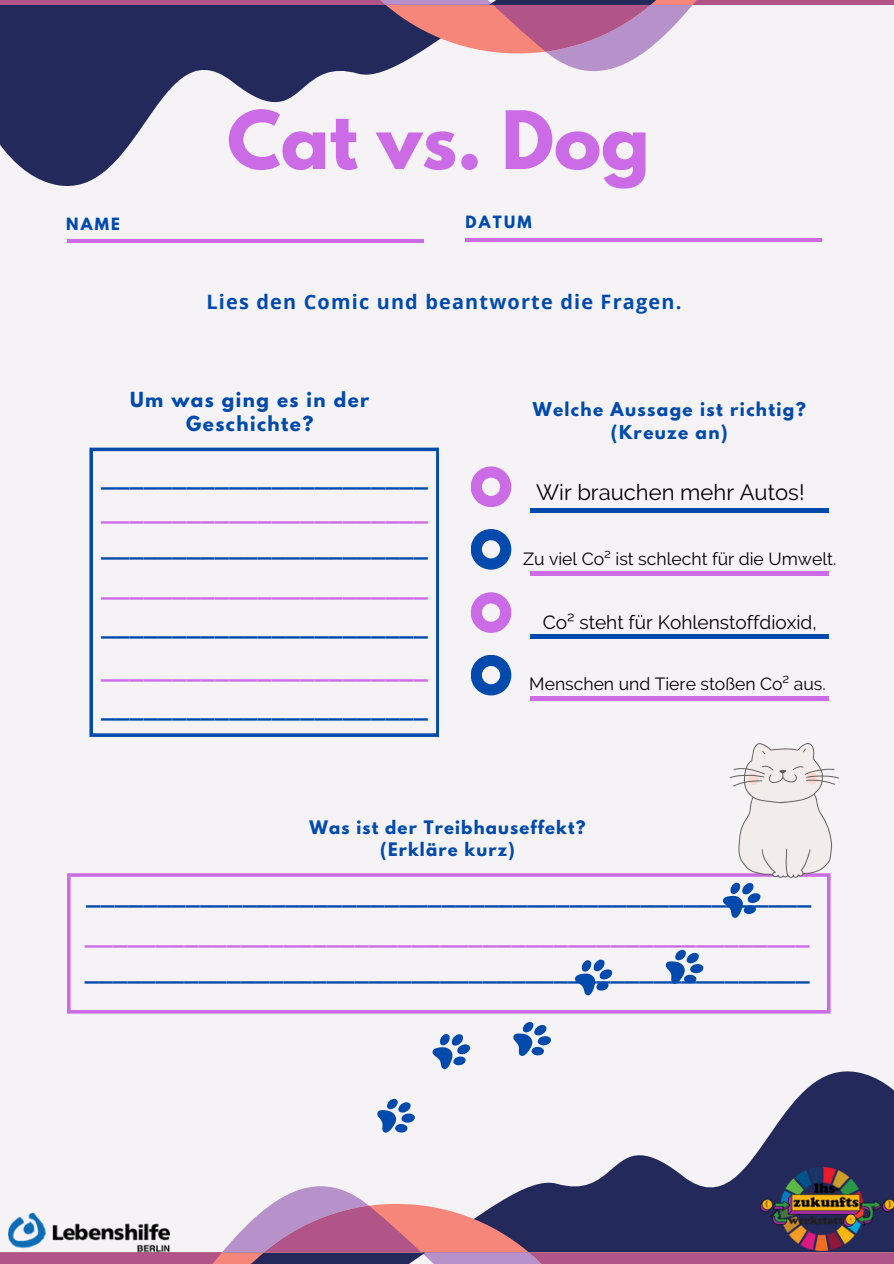
<style>
.page{position:relative;width:894px;height:1264px;background:#fff}
.page>*{position:absolute;margin:0;border:0;box-sizing:border-box;transform-origin:0 0}
.t1{font:700 71.25px "League Spartan";color:#cb6ce6}
.t2{font:33px "Canva Sans";color:#004aad}
.t3{font:33px "Canva Sans";color:#cb6ce6}
.t4{font:22.05px "Raleway";color:#000}
.t5{font:700 19.8px "Open Sans";letter-spacing:.06em;color:#004aad}
.t6{font:19.05px "Raleway";color:#000}
.t7{font:700 18.3px/24.8px "League Spartan";letter-spacing:.08em;color:#004aad;text-align:center}
.t8{font:17.55px "Raleway";color:#000}
.t9{font:700 16.8px/22.5px "League Spartan";letter-spacing:.08em;color:#004aad;text-align:center}
.t10{font:700 16.5px/22.5px "League Spartan";letter-spacing:.07em;color:#004aad;text-align:center}
.t11{font:700 15px "League Spartan";letter-spacing:.15em;color:#004aad}
</style>
<div class="page">
<div style="left:0;top:0;width:893px;height:1263px;background:#f5f3f5"></div>
<hr style="left:67px;top:239px;width:356px;height:4px;background:#cb6ce6">
<hr style="left:465px;top:238px;width:356px;height:3px;background:#cb6ce6">
<div style="left:530px;top:508px;width:298px;height:5px;background:#004aad"></div>
<svg style="left:471px;top:466px;width:40px;height:41px"></svg>
<hr style="left:530px;top:571px;width:298px;height:4px;background:#cb6ce6">
<svg style="left:471px;top:529px;width:40px;height:40px"></svg>
<hr style="left:530px;top:634px;width:298px;height:4px;background:#004aad">
<svg style="left:471px;top:592px;width:40px;height:41px"></svg>
<div style="left:530px;top:696px;width:298px;height:5px;background:#cb6ce6"></div>
<svg style="left:471px;top:655px;width:40px;height:40px"></svg>
<svg style="left:89px;top:447px;width:350px;height:290px"></svg>
<svg style="left:67px;top:873px;width:763px;height:140px"></svg>
<img style="left:730px;top:743px;width:108px;height:134px">
<svg style="left:661px;top:943px;width:46px;height:47px"></svg>
<svg style="left:432px;top:1034px;width:38px;height:36px"></svg>
<svg style="left:568px;top:951px;width:50px;height:50px"></svg>
<svg style="left:513px;top:1021px;width:38px;height:35px"></svg>
<svg style="left:717px;top:874px;width:49px;height:49px"></svg>
<svg style="left:0;top:56px;width:596px;height:130px"></svg>
<svg style="left:0;top:52px;width:542px;height:4px;fill:#23295a"></svg>
<svg style="left:545px;top:52px;width:99px;height:19px"></svg>
<svg style="left:0;top:0;width:893px;height:52px"></svg>
<svg style="left:377px;top:1071px;width:516px;height:130px"></svg>
<svg style="left:376px;top:1201px;width:384px;height:4px;fill:#23295a"></svg>
<svg style="left:271px;top:1186px;width:97px;height:19px"></svg>
<svg style="left:0;top:1205px;width:893px;height:58px"></svg>
<img style="left:8px;top:1212px;width:161px;height:43px">
<img style="left:760px;top:1167px;width:133px;height:83px">
<h1 class="t1" style="left:227px;top:105px;width:424px">Cat vs. Dog</h1>
<p class="t11" style="left:66px;top:216px;width:55px">NAME</p>
<p class="t11" style="left:465px;top:214px;width:68px">DATUM</p>
<p class="t5" style="left:206px;top:287px;width:476px">Lies den Comic und beantworte die Fragen.</p>
<p class="t7" style="left:130px;top:389px;width:241px">Um was ging es in der<br>Geschichte?</p>
<p class="t2" style="left:101px;top:451px;width:328px">_______________________</p>
<p class="t3" style="left:101px;top:485px;width:328px">_______________________</p>
<p class="t2" style="left:101px;top:521px;width:328px">_______________________</p>
<p class="t3" style="left:101px;top:560px;width:328px">_______________________</p>
<p class="t2" style="left:101px;top:600px;width:328px">_______________________</p>
<p class="t3" style="left:101px;top:642px;width:328px">_______________________</p>
<p class="t2" style="left:101px;top:682px;width:328px">_______________________</p>
<p class="t9" style="left:532px;top:400px;width:274px">Welche Aussage ist richtig? (Kreuze an)</p>
<p class="t4" style="left:536px;top:479px;width:270px">Wir brauchen mehr Autos!</p>
<p class="t8" style="left:523px;top:548px;width:314px">Zu viel Co² ist schlecht für die Umwelt.</p>
<p class="t6" style="left:542px;top:611px;width:275px">Co² steht für Kohlenstoffdioxid,</p>
<p class="t8" style="left:529px;top:674px;width:298px">Menschen und Tiere stoßen Co² aus.</p>
<p class="t10" style="left:309px;top:818px;width:277px">Was ist der Treibhauseffekt? (Erkläre kurz)</p>
<p class="t2" style="left:86px;top:869px;width:726px">___________________________________________________</p>
<p class="t3" style="left:85px;top:908px;width:726px">___________________________________________________</p>
<p class="t2" style="left:85px;top:944px;width:726px">___________________________________________________</p>
</div>
